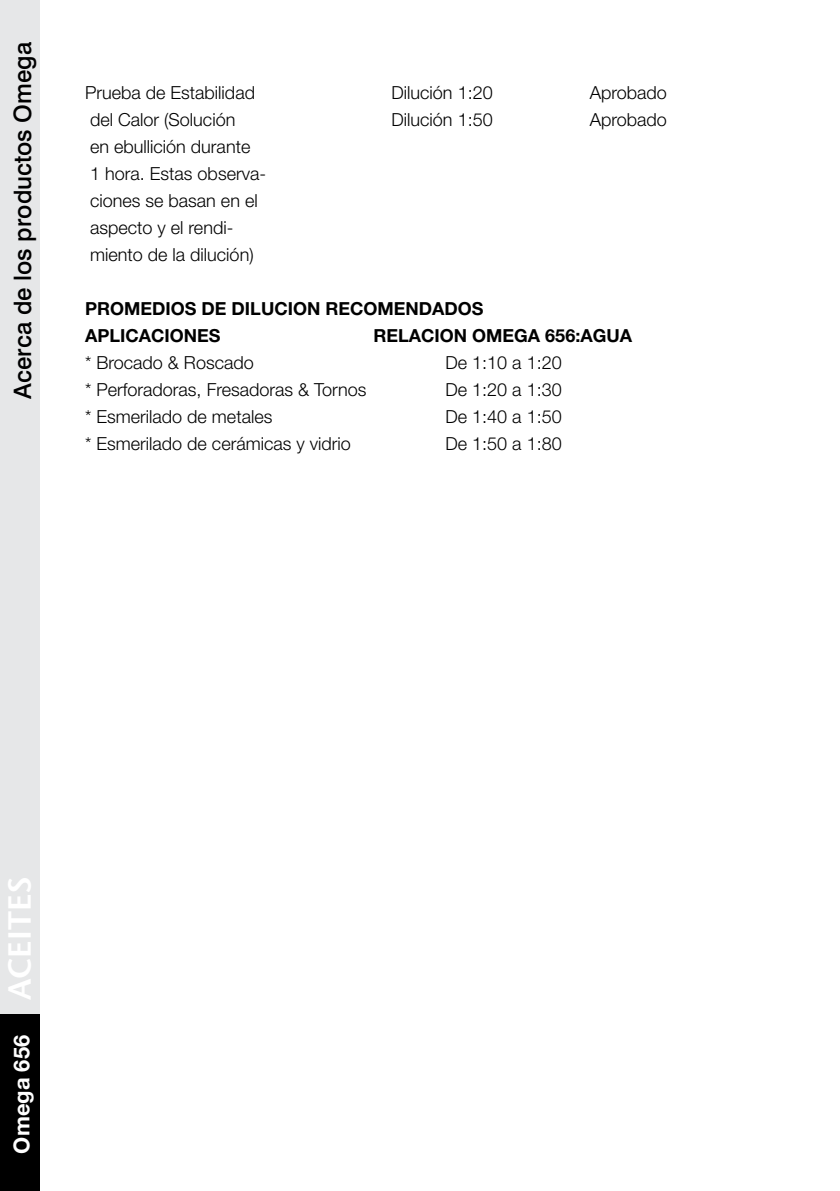
<style>
.page{position:relative;width:840px;height:1191px;background:#fff}
.page>*{position:absolute;margin:0;border:0;box-sizing:border-box;transform-origin:0 0}
.t1{font:600 32px "Stone Sans";color:#fff}
.t2{font:500 24px "Swiss 721 BT";color:#000}
.t3{font:700 22px "Helvetica Neue";color:#fff}
.t4{font:300 18px/27px "Helvetica Neue";color:#000}
.t5{font:700 18px/27px "Helvetica Neue";color:#000}
</style>
<div class="page">
<div style="left:0;top:0;width:40px;height:1189px;background:#e6e7e8"></div>
<div style="left:0;top:1014px;width:39px;height:177px;background:#000"></div>
<h2 class="t2" style="left:8px;top:399px;width:358px;rotate:-90deg">Acerca de los productos Omega</h2>
<p class="t4" style="left:85px;top:79px;width:171px">Prueba de Estabilidad</p>
<p class="t4" style="left:391px;top:79px;width:103px">Dilución 1:20</p>
<p class="t4" style="left:589px;top:79px;width:79px">Aprobado</p>
<p class="t4" style="left:90px;top:106px;width:147px">del Calor (Solución</p>
<p class="t4" style="left:391px;top:106px;width:103px">Dilución 1:50</p>
<p class="t4" style="left:589px;top:106px;width:79px">Aprobado</p>
<p class="t4" style="left:90px;top:133px;width:177px">en ebullición durante<br>1 hora. Estas observa&shy;ciones se basan en el aspecto y el rendi&shy;miento de la dilución)</p>
<p class="t5" style="left:85px;top:295px;width:400px">PROMEDIOS DE DILUCION RECOMENDADOS<br>APLICACIONES</p>
<p class="t5" style="left:373px;top:322px;width:260px">RELACION OMEGA 656:AGUA</p>
<p class="t4" style="left:85px;top:349px;width:170px">* Brocado &amp; Roscado</p>
<p class="t4" style="left:445px;top:349px;width:118px">De 1:10 a 1:20</p>
<p class="t4" style="left:85px;top:376px;width:283px">* Perforadoras, Fresadoras &amp; Tornos</p>
<p class="t4" style="left:445px;top:376px;width:118px">De 1:20 a 1:30</p>
<p class="t4" style="left:85px;top:403px;width:189px">* Esmerilado de metales</p>
<p class="t4" style="left:445px;top:403px;width:118px">De 1:40 a 1:50</p>
<p class="t4" style="left:85px;top:430px;width:267px">* Esmerilado de cerámicas y vidrio</p>
<p class="t4" style="left:445px;top:430px;width:118px">De 1:50 a 1:80</p>
<h1 class="t1" style="left:0;top:1000px;width:126px;rotate:-90deg">ACEITES</h1>
<p class="t3" style="left:8px;top:1153px;width:120px;rotate:-90deg">Omega 656</p>
</div>
